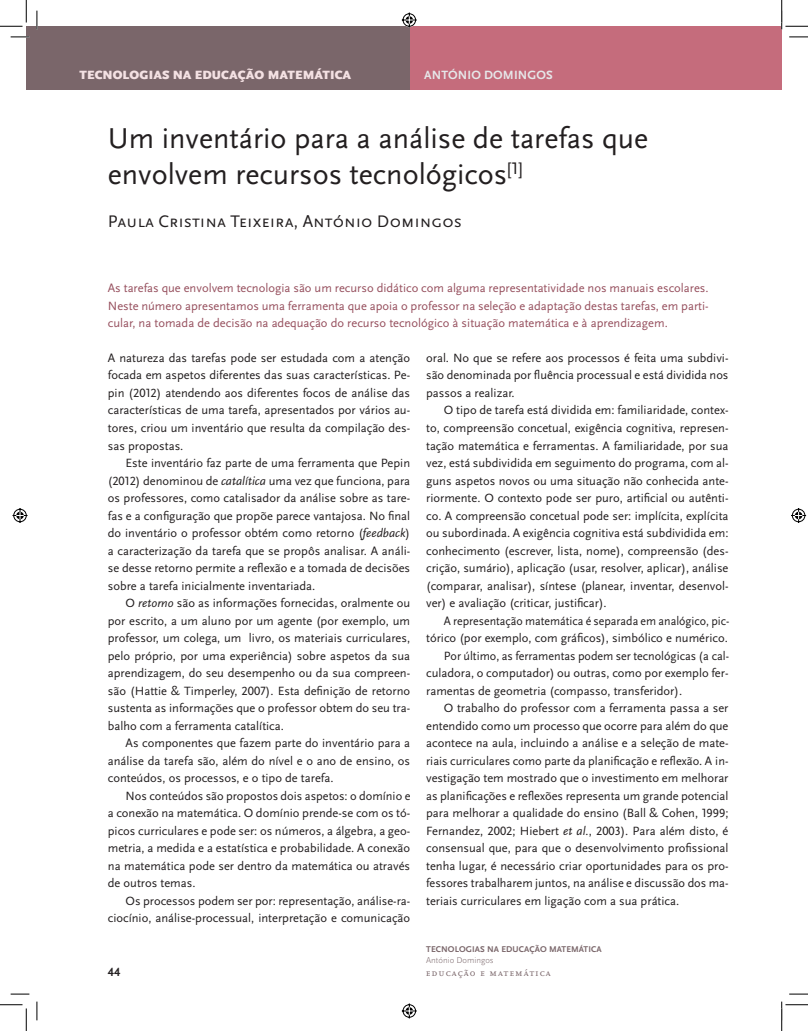
<style>
.page{position:relative;width:808px;height:1031px;background:#fff}
.page>*{position:absolute;margin:0;border:0;box-sizing:border-box;transform-origin:0 0}
.t1{font:30px/36px "Scala Sans Pro";color:#231f20}
.t2{font:17.5px "Scala Sans Pro";color:#231f20}
.t3{font:12.5px/17.5px "Scala Sans Pro";color:#231f20;text-align:justify}
.t4{font:12.5px/17.5px "Scala Sans Pro";color:#97515f;text-align:justify}
.t5{font:12.5px "Scala Sans Pro";color:#231f20;scale:.95 1}
.t6{font:900 12.5px "Scala Sans Pro";letter-spacing:.01em;color:#f4e1e3}
.t7{font:700 12.5px "Scala Sans Pro";letter-spacing:.01em;color:#e6e7e9}
.t8{font:12.5px "Scala Sans Bold SC";color:#231f20}
.t9{font:10px "Scala Caps";letter-spacing:.1em;color:#7a666a}
.t10{font:700 8.75px "Scala Sans Pro";letter-spacing:.01em;color:#7a666a}
.t11{font:300 8.75px "Scala Sans Pro";color:#7a666a}
.s1{font-style:italic}
</style>
<div class="page">
<div style="left:26px;top:26px;width:384px;height:64px;background:#7a666a"></div>
<div style="left:410px;top:26px;width:371px;height:64px;background:#c56c7c"></div>
<svg style="left:11px;top:36px;width:18px;height:2px"></svg>
<svg style="left:789px;top:36px;width:18px;height:2px"></svg>
<svg style="left:11px;top:993px;width:18px;height:1px"></svg>
<svg style="left:789px;top:993px;width:18px;height:1px"></svg>
<svg style="left:36px;top:11px;width:2px;height:18px"></svg>
<svg style="left:36px;top:1001px;width:2px;height:19px"></svg>
<svg style="left:0;top:0;width:27px;height:27px"></svg>
<svg style="left:0;top:1004px;width:27px;height:26px"></svg>
<svg style="left:781px;top:0;width:26px;height:29px"></svg>
<svg style="left:781px;top:1001px;width:26px;height:29px"></svg>
<svg style="left:401px;top:12px;width:16px;height:16px"></svg>
<svg style="left:401px;top:1003px;width:16px;height:16px"></svg>
<svg style="left:12px;top:508px;width:16px;height:15px"></svg>
<svg style="left:791px;top:508px;width:16px;height:15px"></svg>
<p class="t6" style="left:79px;top:70px;width:273px">TECNOLOGIAS NA EDUCAÇÃO MATEMÁTICA</p>
<p class="t7" style="left:424px;top:70px;width:130px">ANTÓNIO DOMINGOS</p>
<h1 class="t1" style="left:108px;top:122px;width:541px">Um inventário para a análise de tarefas que envolvem recursos tecnológicos<sup>[1]</sup></h1>
<h2 class="t2" style="left:108px;top:214px;width:355px">Paula Cristina Teixeira, António Domingos</h2>
<p class="t4" style="left:108px;top:280px;width:602px">As tarefas que envolvem tecnologia são um recurso didático com alguma representatividade nos manuais escolares.<br>Neste número apresentamos uma ferramenta que apoia o professor na seleção e adaptação destas tarefas, em parti&shy;cular, na tomada de decisão na adequação do recurso tecnológico à situação matemática e à aprendizagem.</p>
<p class="t3" style="left:426px;top:350px;width:304px">oral. No que se refere aos processos é feita uma subdivi&shy;são denominada por fluência processual e está dividida nos passos a realizar.</p>
<p class="t3" style="left:426px;top:403px;width:304px;text-indent:18px">O tipo de tarefa está dividida em: familiaridade, contex&shy;to, compreensão concetual, exigência cognitiva, represen&shy;tação matemática e ferramentas. A familiaridade, por sua vez, está subdividida em seguimento do programa, com al&shy;guns aspetos novos ou uma situação não conhecida ante&shy;riormente. O contexto pode ser puro, artificial ou autênti&shy;co. A compreensão concetual pode ser: implícita, explícita ou subordinada. A exigência cognitiva está subdividida em: conhecimento (escrever, lista, nome), compreensão (des&shy;crição, sumário), aplicação (usar, resolver, aplicar), análise (comparar, analisar), síntese (planear, inventar, desenvol&shy;ver) e avaliação (criticar, justificar).</p>
<p class="t5" style="left:443px;top:615px;width:302px">A representação matemática é separada em analógico, pic-</p>
<p class="t3" style="left:426px;top:630px;width:303px">tórico (por exemplo, com gráficos), simbólico e numérico.</p>
<p class="t3" style="left:443px;top:648px;width:286px">Por último, as ferramentas podem ser tecnológicas (a cal-</p>
<p class="t3" style="left:426px;top:665px;width:304px">culadora, o computador) ou outras, como por exemplo fer-</p>
<p class="t3" style="left:426px;top:683px;width:257px">ramentas de geometria (compasso, transferidor).</p>
<p class="t3" style="left:443px;top:700px;width:286px">O trabalho do professor com a ferramenta passa a ser</p>
<p class="t3" style="left:426px;top:718px;width:304px">entendido como um processo que ocorre para além do que</p>
<p class="t3" style="left:426px;top:735px;width:304px">acontece na aula, incluindo a análise e a seleção de mate-</p>
<p class="t3" style="left:426px;top:753px;width:304px">riais curriculares como parte da planificação e reflexão. A in-</p>
<p class="t3" style="left:426px;top:770px;width:304px">vestigação tem mostrado que o investimento em melhorar</p>
<p class="t3" style="left:426px;top:788px;width:304px">as planificações e reflexões representa um grande potencial</p>
<p class="t3" style="left:426px;top:805px;width:304px">para melhorar a qualidade do ensino (Ball &amp; Cohen, 1999;</p>
<p class="t3" style="left:426px;top:823px;width:304px">Fernandez, 2002; Hiebert <span class="s1">et al.</span>, 2003). Para além disto, é</p>
<p class="t3" style="left:426px;top:840px;width:304px">consensual que, para que o desenvolvimento profissional</p>
<p class="t3" style="left:426px;top:858px;width:304px">tenha lugar, é necessário criar oportunidades para os pro-</p>
<p class="t3" style="left:426px;top:875px;width:304px">fessores trabalharem juntos, na análise e discussão dos ma-</p>
<p class="t3" style="left:426px;top:893px;width:254px">teriais curriculares em ligação com a sua prática.</p>
<p class="t3" style="left:108px;top:350px;width:304px">A natureza das tarefas pode ser estudada com a atenção focada em aspetos diferentes das suas características. Pe&shy;pin (2012) atendendo aos diferentes focos de análise das características de uma tarefa, apresentados por vários au&shy;tores, criou um inventário que resulta da compilação des&shy;sas propostas.</p>
<p class="t3" style="left:108px;top:455px;width:304px;text-indent:18px">Este inventário faz parte de uma ferramenta que Pepin (2012) denominou de <span class="s1">catalítica</span> uma vez que funciona, para os professores, como catalisador da análise sobre as tare&shy;fas e a configuração que propõe parece vantajosa. No final do inventário o professor obtém como retorno (<span class="s1">feedback</span>) a caracterização da tarefa que se propôs analisar. A análi&shy;se desse retorno permite a reflexão e a tomada de decisões sobre a tarefa inicialmente inventariada.</p>
<p class="t3" style="left:108px;top:595px;width:304px;text-indent:18px">O <span class="s1">retorno</span> são as informações fornecidas, oralmente ou por escrito, a um aluno por um agente (por exemplo, um professor, um colega, um livro, os materiais curriculares, pelo próprio, por uma experiência) sobre aspetos da sua aprendizagem, do seu desempenho ou da sua compreen&shy;são (Hattie &amp; Timperley, 2007). Esta definição de retorno sustenta as informações que o professor obtem do seu tra&shy;balho com a ferramenta catalítica.</p>
<p class="t3" style="left:108px;top:735px;width:304px;text-indent:18px">As componentes que fazem parte do inventário para a análise da tarefa são, além do nível e o ano de ensino, os conteúdos, os processos, e o tipo de tarefa.</p>
<p class="t3" style="left:108px;top:788px;width:304px;text-indent:18px">Nos conteúdos são propostos dois aspetos: o domínio e a conexão na matemática. O domínio prende-se com os tó&shy;picos curriculares e pode ser: os números, a álgebra, a geo&shy;metria, a medida e a estatística e probabilidade. A conexão na matemática pode ser dentro da matemática ou através de outros temas.</p>
<p class="t3" style="left:108px;top:893px;width:304px;text-align:right">Os processos podem ser por: representação, análise-ra&shy;ciocínio, análise-processual, interpretação e comunicação</p>
<p class="t10" style="left:426px;top:945px;width:177px">TECNOLOGIAS NA EDUCAÇÃO MATEMÁTICA</p>
<p class="t11" style="left:426px;top:956px;width:69px">António Domingos</p>
<p class="t8" style="left:108px;top:964px;width:14px">44</p>
<p class="t9" style="left:425px;top:967px;width:126px">educação e matemática</p>
</div>
